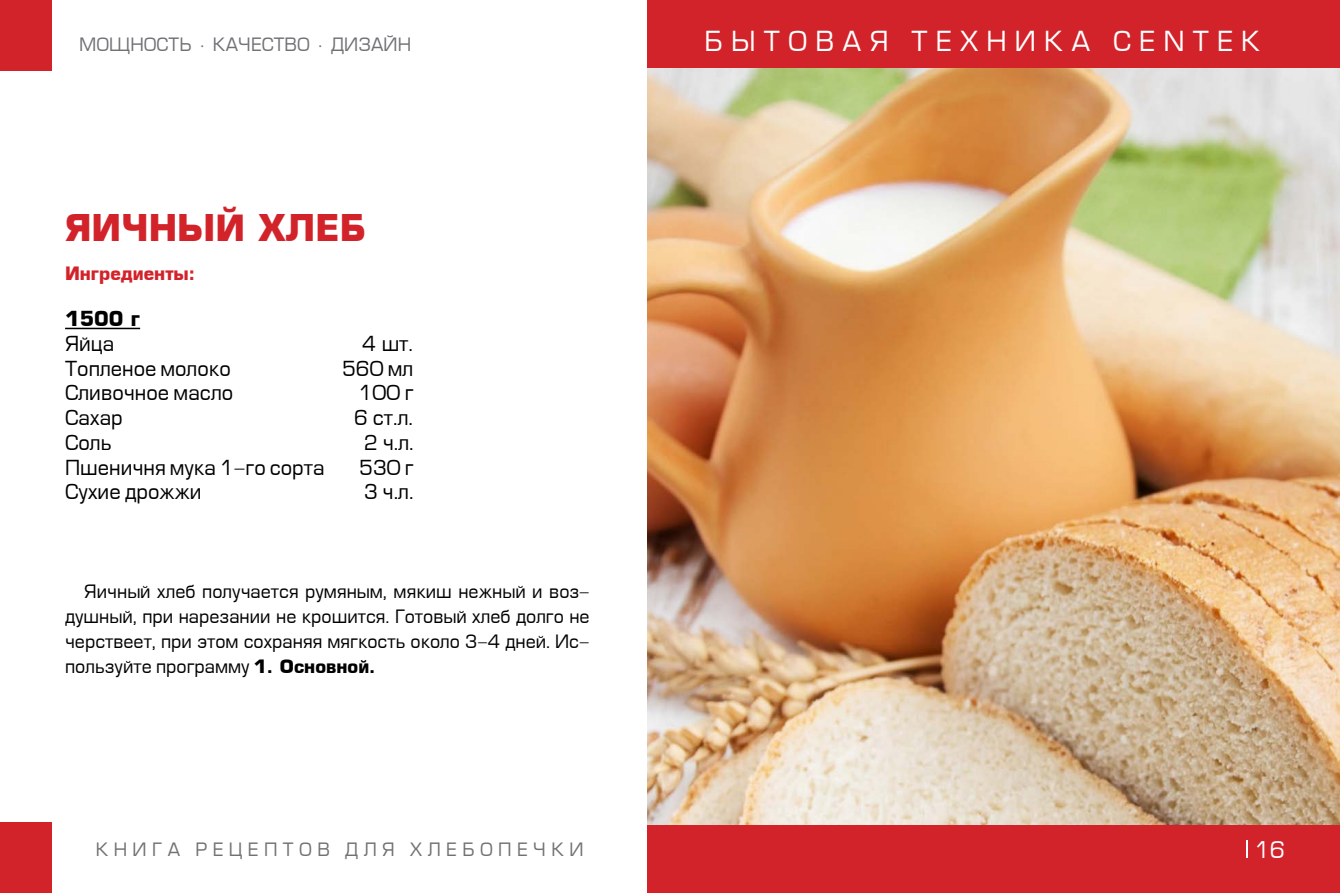
<style>
.page{position:relative;width:1340px;height:893px;background:#fff}
.page>*{position:absolute;margin:0;border:0;box-sizing:border-box;transform-origin:0 0}
.t1{font:700 36px "Europe";color:#d3232a}
.t2{font:27px "Europe";letter-spacing:.3em;color:#fff}
.t3{font:22.5px "Europe";color:#fff}
.t4{font:20.25px "Europe";color:#000}
.t5{font:700 20.25px "Europe";color:#000}
.t6{font:18px/24.8px "Europe";color:#000;text-align:justify}
.t7{font:18px "Europe";letter-spacing:.3em;color:#727074}
.t8{font:18px "Europe";color:#727074}
.t9{font:700 18px "Europe";color:#d3232a}
.s1{font-weight:700}
</style>
<div class="page">
<div style="left:0;top:0;width:51px;height:70px;background:#d3232a"></div>
<div style="left:0;top:823px;width:51px;height:70px;background:#d3232a"></div>
<div style="left:647px;top:0;width:692px;height:71px;background:#d3232a"></div>
<div style="left:647px;top:823px;width:692px;height:70px;background:#d3232a"></div>
<svg style="left:1246px;top:841px;width:1px;height:17px"></svg>
<img style="left:648px;top:69px;width:691px;height:755px">
<hr style="left:65px;top:328px;width:75px;height:1px;background:#000">
<p class="t8" style="left:79px;top:35px;width:334px">МОЩНОСТЬ · КАЧЕСТВО · ДИЗАЙН</p>
<h1 class="t1" style="left:65px;top:206px;width:302px">ЯИЧНЫЙ ХЛЕБ</h1>
<p class="t9" style="left:65px;top:262px;width:132px">Ингредиенты:</p>
<p class="t5" style="left:65px;top:307px;width:77px">1500 г</p>
<p class="t4" style="left:65px;top:333px;width:51px">Яйца</p>
<p class="t4" style="left:362px;top:333px;width:53px">4 шт.</p>
<p class="t4" style="left:65px;top:358px;width:167px">Топленое молоко</p>
<p class="t4" style="left:342px;top:358px;width:73px">560 мл</p>
<p class="t4" style="left:65px;top:382px;width:170px">Сливочное масло</p>
<p class="t4" style="left:358px;top:382px;width:57px">100 г</p>
<p class="t4" style="left:65px;top:407px;width:59px">Сахар</p>
<p class="t4" style="left:354px;top:407px;width:60px">6 ст.л.</p>
<p class="t4" style="left:65px;top:432px;width:48px">Соль</p>
<p class="t4" style="left:364px;top:432px;width:51px">2 ч.л.</p>
<p class="t4" style="left:65px;top:457px;width:261px">Пшеничня мука 1-го сорта</p>
<p class="t4" style="left:359px;top:457px;width:56px">530 г</p>
<p class="t4" style="left:65px;top:481px;width:138px">Сухие дрожжи</p>
<p class="t4" style="left:364px;top:481px;width:51px">3 ч.л.</p>
<p class="t6" style="left:65px;top:580px;width:526px;text-indent:19px">Яичный хлеб получается румяным, мякиш нежный и воз&shy;душный, при нарезании не крошится. Готовый хлеб долго не черствеет, при этом сохраняя мягкость около 3-4 дней. Ис&shy;пользуйте программу <span class="s1">1. Основной.</span></p>
<p class="t7" style="left:96px;top:840px;width:489px">КНИГА РЕЦЕПТОВ ДЛЯ ХЛЕБОПЕЧКИ</p>
<h2 class="t2" style="left:704px;top:27px;width:557px">БЫТОВАЯ ТЕХНИКА CENTEK</h2>
<p class="t3" style="left:1254px;top:838px;width:32px">16</p>
</div>
